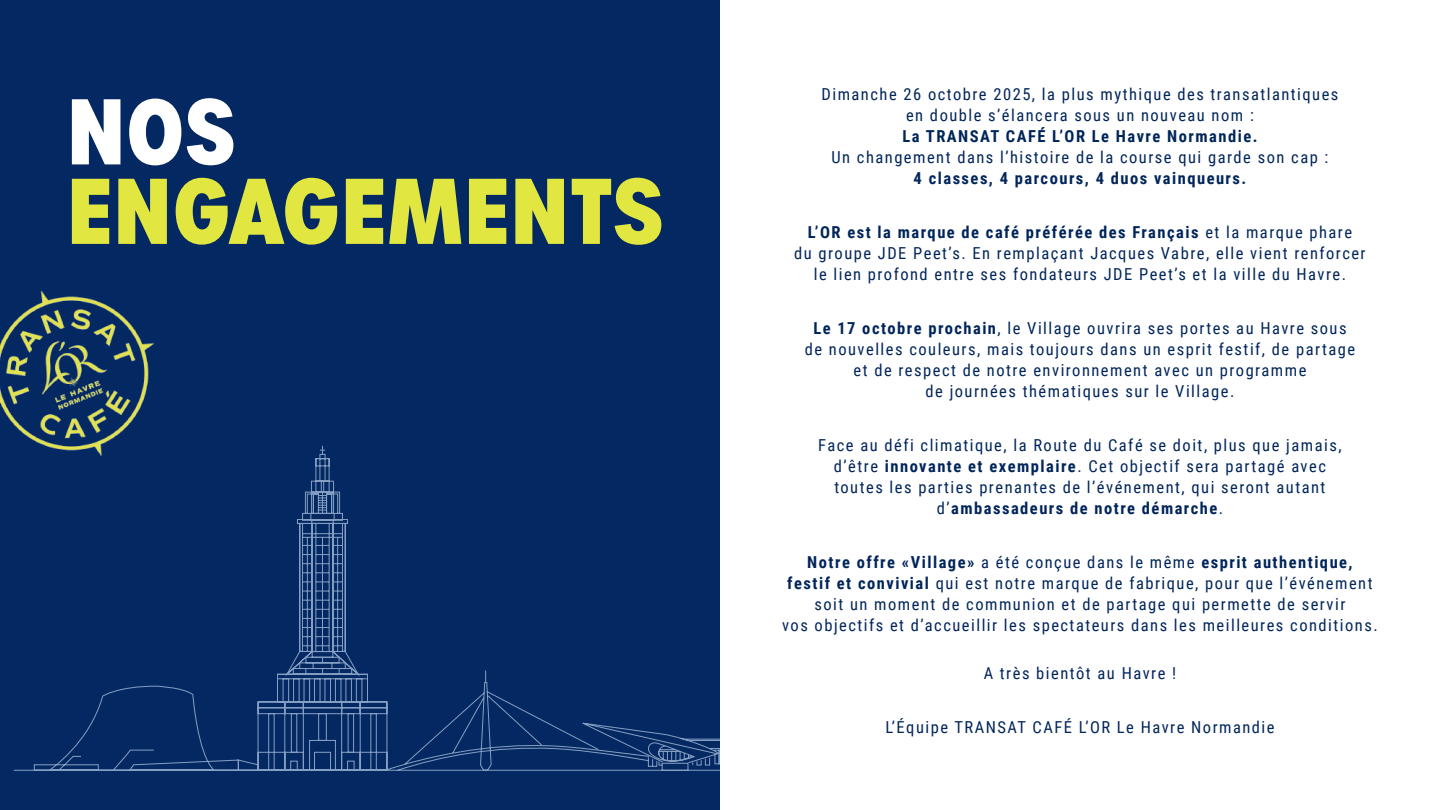
<style>
.page{position:relative;width:1440px;height:810px;background:#fff}
.page>*{position:absolute;margin:0;border:0;box-sizing:border-box;transform-origin:0 0}
.t1{font:700 90px "Urbane Condensed";color:#e1e640}
.t2{font:700 90px "Urbane Condensed";color:#fff}
.t3{font:16.5px/21px "Roboto Condensed";letter-spacing:.09em;color:#00255a;text-align:center}
.t4{font:700 16.5px "Roboto Condensed";letter-spacing:.09em;color:#00255a}
.s1{font-weight:700}
</style>
<div class="page">
<div style="left:0;top:0;width:720px;height:810px;background:#042862"></div>
<svg style="left:13px;top:445px;width:707px;height:326px"></svg>
<img style="left:0;top:290px;width:222px;height:233px">
<h1 class="t2" style="left:67px;top:69px;width:171px">NOS</h1>
<h1 class="t1" style="left:67px;top:149px;width:599px">ENGAGEMENTS</h1>
<p class="t3" style="left:822px;top:83px;width:518px">Dimanche 26 octobre 2025, la plus mythique des transatlantiques en double s’élancera sous un nouveau nom :</p>
<p class="t4" style="left:902px;top:125px;width:357px">La TRANSAT CAFÉ L’OR Le Havre Normandie.</p>
<p class="t3" style="left:831px;top:146px;width:499px">Un changement dans l’histoire de la course qui garde son cap :</p>
<p class="t4" style="left:914px;top:167px;width:334px">4 classes, 4 parcours, 4 duos vainqueurs.</p>
<p class="t3" style="left:794px;top:221px;width:573px"><span class="s1">L’OR est la marque de café préférée des Français</span> et la marque phare<br>du groupe JDE Peet’s. En remplaçant Jacques Vabre, elle vient renforcer le lien profond entre ses fondateurs JDE Peet’s et la ville du Havre.</p>
<p class="t3" style="left:805px;top:317px;width:552px"><span class="s1">Le 17 octobre prochain</span>, le Village ouvrira ses portes au Havre sous de nouvelles couleurs, mais toujours dans un esprit festif, de partage et de respect de notre environnement avec un programme<br>de journées thématiques sur le Village.</p>
<p class="t3" style="left:818px;top:434px;width:525px">Face au défi climatique, la Route du Café se doit, plus que jamais, d’être <span class="s1">innovante et exemplaire</span>. Cet objectif sera partagé avec toutes les parties prenantes de l’événement, qui seront autant d’<span class="s1">ambassadeurs de notre démarche</span>.</p>
<p class="t3" style="left:782px;top:551px;width:597px"><span class="s1">Notre offre «Village»</span> a été conçue dans le même <span class="s1">esprit authentique,<br>festif et convivial</span> qui est notre marque de fabrique, pour que l’événement soit un moment de communion et de partage qui permette de servir<br>vos objectifs et d’accueillir les spectateurs dans les meilleures conditions.</p>
<p class="t3" style="left:984px;top:662px;width:194px">A très bientôt au Havre !</p>
<p class="t3" style="left:885px;top:716px;width:391px">L’Équipe TRANSAT CAFÉ L’OR Le Havre Normandie</p>
</div>
